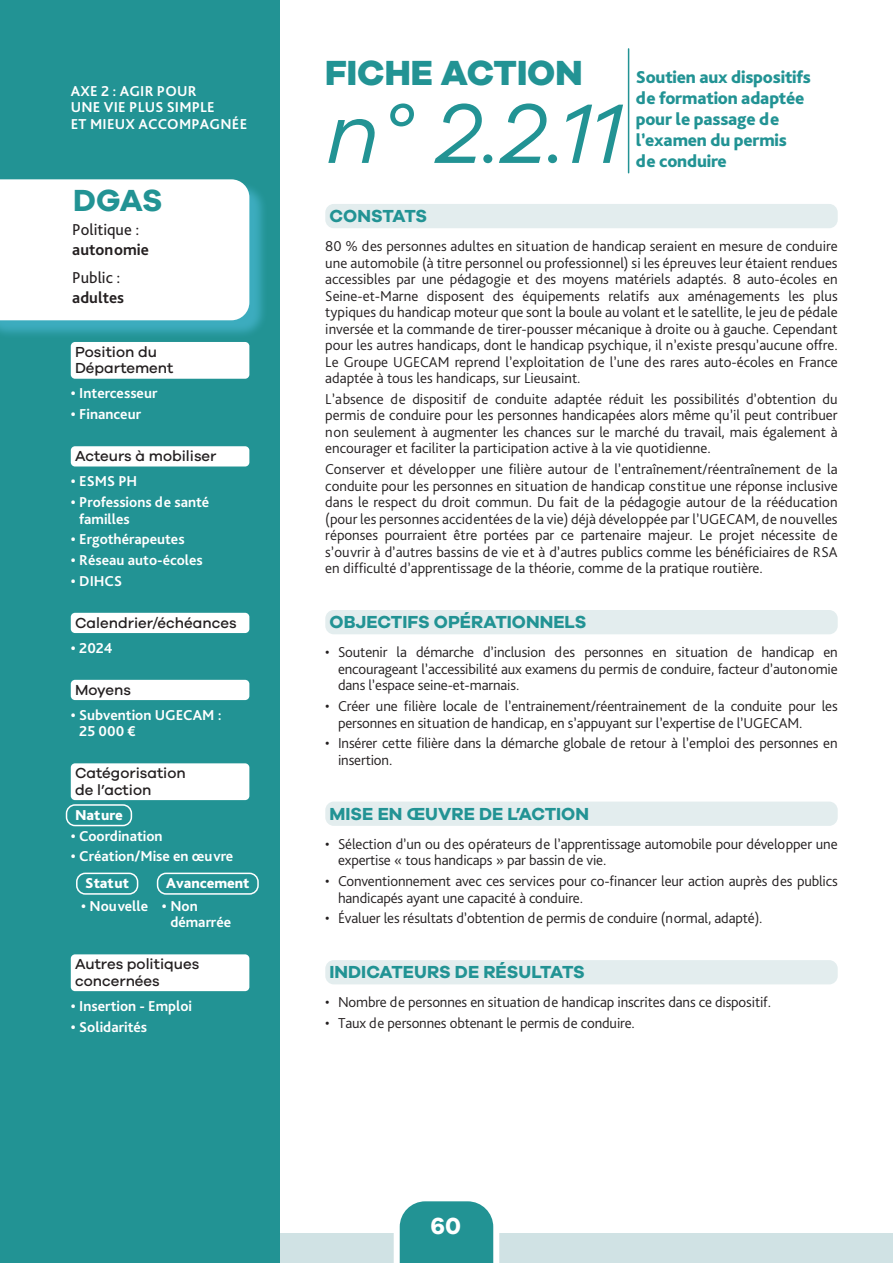
<style>
.page{position:relative;width:893px;height:1263px;background:#fff}
.page>*{position:absolute;margin:0;border:0;box-sizing:border-box;transform-origin:0 0}
.Titre_1_fiche_axe2_vert{font:italic 87px "Galano Grotesque";color:#229394}
.Titre_1_fiche_axe2_vert-2{font:800 36px "Galano Grotesque";color:#229394}
.Chiffre_légende{font:700 31.5px "Galano Grotesque";color:#229394}
.t1{font:700 24px "Galano Grotesque";color:#fff}
.Action_axe2_vert{font:800 18px/21px "Bliss Pro";letter-spacing:-.01em;color:#229394}
.Titre_2_fiche_vert{font:700 18px "Galano Grotesque";color:#229394}
.Titre_légende{font:16.5px/19.8px "Bliss Pro";color:#231f20}
.Normal_fiche{font:300 15px/16.5px "Bliss Pro";letter-spacing:-.01em;color:#231f20;text-align:justify}
.Axe_fiche{font:700 15px/16.5px "Bliss Pro";color:#fff}
.Titre_1_encart{font:500 15px/16.5px "Galano Grotesque";color:#231f20}
.Titre_2_encart{font:800 15px "Bliss Pro";color:#fff}
.s1{font-weight:700}
</style>
<div class="page">
<div style="left:0;top:1233px;width:893px;height:30px;background:#d0e2e4"></div>
<svg style="left:393px;top:1201px;width:107px;height:62px;background:#47a5a6"></svg>
<div style="left:0;top:0;width:279px;height:1263px;background:#229394"></div>
<div style="left:325px;top:204px;width:513px;height:24px;background:#e3edee;border-radius:9px"></div>
<div style="left:325px;top:610px;width:513px;height:24px;background:#e3edee;border-radius:9px"></div>
<div style="left:325px;top:801px;width:513px;height:25px;background:#e3edee;border-radius:9px"></div>
<div style="left:325px;top:960px;width:513px;height:24px;background:#e3edee;border-radius:9px"></div>
<div style="left:71px;top:342px;width:178px;height:37px;background:#fff;border-radius:4px"></div>
<div style="left:71px;top:446px;width:178px;height:20px;background:#fff;border-radius:4px"></div>
<div style="left:71px;top:613px;width:178px;height:20px;background:#fff;border-radius:4px"></div>
<div style="left:71px;top:680px;width:178px;height:20px;background:#fff;border-radius:4px"></div>
<div style="left:71px;top:763px;width:178px;height:37px;background:#fff;border-radius:4px"></div>
<div style="left:66px;top:804px;width:66px;height:22px;border:2px solid #fff;border-radius:9px"></div>
<div style="left:71px;top:954px;width:178px;height:37px;background:#fff;border-radius:4px"></div>
<div style="left:76px;top:873px;width:62px;height:22px;border:2px solid #fff;border-radius:9px"></div>
<div style="left:157px;top:873px;width:102px;height:22px;border:2px solid #fff;border-radius:9px"></div>
<div style="left:0;top:182px;width:268px;height:157px;background:#46b5cd;opacity:.75"></div>
<div style="left:0;top:179px;width:249px;height:141px;background:#fff"></div>
<hr style="left:628px;top:49px;width:1px;height:124px;background:#229394">
<p class="Axe_fiche" style="left:71px;top:82px;width:178px">AXE 2 : AGIR POUR<br>UNE VIE PLUS SIMPLE<br>ET MIEUX ACCOMPAGNÉE</p>
<p class="Chiffre_légende" style="left:73px;top:181px;width:91px">DGAS</p>
<p class="Titre_légende" style="left:72px;top:219px;width:78px">Politique : <span class="s1">autonomie</span></p>
<p class="Titre_légende" style="left:72px;top:267px;width:53px">Public : <span class="s1">adultes</span></p>
<p class="Titre_1_encart" style="left:75px;top:343px;width:100px">Position du<br>Département</p>
<p class="Axe_fiche" style="left:71px;top:385px;width:88px">• Intercesseur</p>
<p class="Axe_fiche" style="left:71px;top:406px;width:72px">• Financeur</p>
<p class="Titre_1_encart" style="left:75px;top:447px;width:143px">Acteurs à mobiliser</p>
<p class="Axe_fiche" style="left:71px;top:473px;width:68px">• ESMS PH</p>
<p class="Axe_fiche" style="left:79px;top:493px;width:132px;text-indent:-9px">• Professions de santé familles</p>
<p class="Axe_fiche" style="left:71px;top:531px;width:115px">• Ergothérapeutes</p>
<p class="Axe_fiche" style="left:71px;top:551px;width:134px">• Réseau auto-écoles</p>
<p class="Axe_fiche" style="left:71px;top:572px;width:53px">• DIHCS</p>
<p class="Titre_1_encart" style="left:75px;top:614px;width:163px">Calendrier/échéances</p>
<p class="Axe_fiche" style="left:71px;top:639px;width:44px">• 2024</p>
<p class="Titre_1_encart" style="left:75px;top:681px;width:58px">Moyens</p>
<p class="Axe_fiche" style="left:79px;top:706px;width:144px;text-indent:-9px">• Subvention UGECAM :<br>25 000 €</p>
<p class="Titre_1_encart" style="left:75px;top:765px;width:112px">Catégorisation de l’action</p>
<p class="Titre_2_encart" style="left:75px;top:805px;width:49px">Nature</p>
<p class="Axe_fiche" style="left:71px;top:827px;width:93px">• Coordination</p>
<p class="Axe_fiche" style="left:71px;top:848px;width:164px">• Création/Mise en œuvre</p>
<p class="Titre_2_encart" style="left:85px;top:874px;width:45px">Statut</p>
<p class="Titre_2_encart" style="left:166px;top:874px;width:85px">Avancement</p>
<p class="Axe_fiche" style="left:81px;top:897px;width:69px">• Nouvelle</p>
<p class="Axe_fiche" style="left:170px;top:897px;width:62px;text-indent:-9px">• Non démarrée</p>
<p class="Titre_1_encart" style="left:75px;top:956px;width:126px">Autres politiques concernées</p>
<p class="Axe_fiche" style="left:71px;top:997px;width:123px">• Insertion - Emploi</p>
<p class="Axe_fiche" style="left:71px;top:1018px;width:78px">• Solidarités</p>
<p class="Titre_1_fiche_axe2_vert-2" style="left:325px;top:50px;width:259px">FICHE ACTION</p>
<p class="Titre_1_fiche_axe2_vert" style="left:325px;top:82px;width:298px">n° 2.2.11</p>
<p class="Action_axe2_vert" style="left:636px;top:66px;width:176px">Soutien aux dispositifs de formation adaptée pour le passage de l’examen du permis de conduire</p>
<p class="Titre_2_fiche_vert" style="left:330px;top:205px;width:99px">CONSTATS</p>
<p class="Normal_fiche" style="left:325px;top:238px;width:514px">80 % des personnes adultes en situation de handicap seraient en mesure de conduire une automobile (à titre personnel ou professionnel) si les épreuves leur étaient rendues accessibles par une pédagogie et des moyens matériels adaptés. 8 auto-écoles en Seine-et-Marne disposent des équipements relatifs aux aménagements les plus typiques du handicap moteur que sont la boule au volant et le satellite, le jeu de pédale inversée et la commande de tirer-pousser mécanique à droite ou à gauche. Cependant pour les autres handicaps, dont le handicap psychique, il n’existe presqu’aucune offre.<br>Le Groupe UGECAM reprend l’exploitation de l’une des rares auto-écoles en France adaptée à tous les handicaps, sur Lieusaint.</p>
<p class="Normal_fiche" style="left:325px;top:390px;width:514px">L’absence de dispositif de conduite adaptée réduit les possibilités d’obtention du permis de conduire pour les personnes handicapées alors même qu’il peut contribuer non seulement à augmenter les chances sur le marché du travail, mais également à encourager et faciliter la participation active à la vie quotidienne.</p>
<p class="Normal_fiche" style="left:325px;top:461px;width:514px">Conserver et développer une filière autour de l’entraînement/réentraînement de la conduite pour les personnes en situation de handicap constitue une réponse inclusive dans le respect du droit commun. Du fait de la pédagogie autour de la rééducation (pour les personnes accidentées de la vie) déjà développée par l’UGECAM, de nouvelles réponses pourraient être portées par ce partenaire majeur. Le projet nécessite de s’ouvrir à d’autres bassins de vie et à d’autres publics comme les bénéficiaires de RSA en difficulté d’apprentissage de la théorie, comme de la pratique routière.</p>
<p class="Titre_2_fiche_vert" style="left:330px;top:611px;width:259px">OBJECTIFS OPÉRATIONNELS</p>
<p class="Normal_fiche" style="left:338px;top:644px;width:501px;text-indent:-13px">• Soutenir la démarche d’inclusion des personnes en situation de handicap en encourageant l’accessibilité aux examens du permis de conduire, facteur d’autonomie dans l’espace seine-et-marnais.</p>
<p class="Normal_fiche" style="left:338px;top:697px;width:501px;text-indent:-13px">• Créer une filière locale de l’entrainement/réentrainement de la conduite pour les personnes en situation de handicap, en s’appuyant sur l’expertise de l’UGECAM.</p>
<p class="Normal_fiche" style="left:338px;top:735px;width:501px;text-indent:-13px">• Insérer cette filière dans la démarche globale de retour à l’emploi des personnes en insertion.</p>
<p class="Titre_2_fiche_vert" style="left:330px;top:802px;width:261px">MISE EN ŒUVRE DE L’ACTION</p>
<p class="Normal_fiche" style="left:338px;top:835px;width:501px;text-indent:-13px">• Sélection d’un ou des opérateurs de l’apprentissage automobile pour développer une expertise « tous handicaps » par bassin de vie.</p>
<p class="Normal_fiche" style="left:338px;top:872px;width:501px;text-indent:-13px">• Conventionnement avec ces services pour co-financer leur action auprès des publics handicapés ayant une capacité à conduire.</p>
<p class="Normal_fiche" style="left:325px;top:910px;width:439px">• Évaluer les résultats d’obtention de permis de conduire (normal, adapté).</p>
<p class="Titre_2_fiche_vert" style="left:330px;top:961px;width:257px">INDICATEURS DE RÉSULTATS</p>
<p class="Normal_fiche" style="left:325px;top:994px;width:447px">• Nombre de personnes en situation de handicap inscrites dans ce dispositif.</p>
<p class="Normal_fiche" style="left:325px;top:1014px;width:311px">• Taux de personnes obtenant le permis de conduire.</p>
<h3 class="t1" style="left:430px;top:1211px;width:32px">60</h3>
</div>
